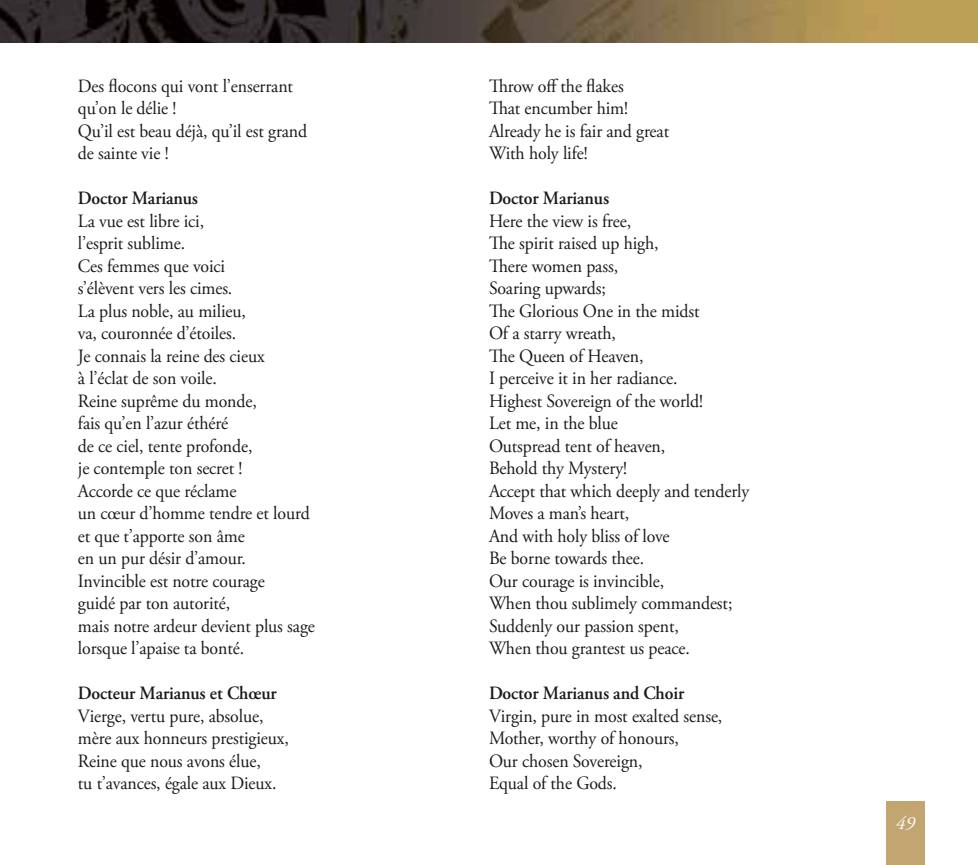
<style>
.page{position:relative;width:978px;height:865px;background:#fff}
.page>*{position:absolute;margin:0;border:0;box-sizing:border-box;transform-origin:0 0}
.t1{font:18.75px/22.5px "Adobe Garamond Pro";letter-spacing:-.005em;color:#1a1a18;scale:.95 1}
.t2{font:600 18.75px "Adobe Garamond Pro";letter-spacing:-.005em;color:#1a1a18;scale:.95 1}
.t3{font:italic 18.75px "Adobe Garamond Pro";color:#fff}
</style>
<div class="page">
<img style="left:0;top:0;width:978px;height:43px">
<div style="left:886px;top:801px;width:39px;height:64px;background:#c3a572"></div>
<p class="t1" style="left:78px;top:75px;width:243px">Des flocons qui vont l’enserrant qu’on le délie !<br>Qu’il est beau déjà, qu’il est grand de sainte vie !</p>
<p class="t2" style="left:78px;top:187px;width:128px">Doctor Marianus</p>
<p class="t1" style="left:78px;top:210px;width:251px">La vue est libre ici,<br>l’esprit sublime.<br>Ces femmes que voici<br>s’élèvent vers les cimes.<br>La plus noble, au milieu,<br>va, couronnée d’étoiles.<br>Je connais la reine des cieux<br>à l’éclat de son voile.<br>Reine suprême du monde,<br>fais qu’en l’azur éthéré<br>de ce ciel, tente profonde,<br>je contemple ton secret !<br>Accorde ce que réclame<br>un cœur d’homme tendre et lourd et que t’apporte son âme<br>en un pur désir d’amour.<br>Invincible est notre courage<br>guidé par ton autorité,<br>mais notre ardeur devient plus sage lorsque l’apaise ta bonté.</p>
<p class="t2" style="left:78px;top:682px;width:211px">Docteur Marianus et Chœur</p>
<p class="t1" style="left:78px;top:705px;width:224px">Vierge, vertu pure, absolue, mère aux honneurs prestigieux,<br>Reine que nous avons élue,<br>tu t’avances, égale aux Dieux.</p>
<p class="t1" style="left:489px;top:75px;width:191px">Throw off the flakes<br>That encumber him!<br>Already he is fair and great<br>With holy life!</p>
<p class="t2" style="left:489px;top:187px;width:128px">Doctor Marianus</p>
<p class="t1" style="left:489px;top:210px;width:276px">Here the view is free,<br>The spirit raised up high,<br>There women pass,<br>Soaring upwards;<br>The Glorious One in the midst<br>Of a starry wreath,<br>The Queen of Heaven,<br>I perceive it in her radiance.<br>Highest Sovereign of the world!<br>Let me, in the blue<br>Outspread tent of heaven,<br>Behold thy Mystery!<br>Accept that which deeply and tenderly<br>Moves a man’s heart,<br>And with holy bliss of love<br>Be borne towards thee.<br>Our courage is invincible,<br>When thou sublimely commandest;<br>Suddenly our passion spent,<br>When thou grantest us peace.</p>
<p class="t2" style="left:489px;top:682px;width:207px">Doctor Marianus and Choir</p>
<p class="t1" style="left:489px;top:705px;width:247px">Virgin, pure in most exalted sense,<br>Mother, worthy of honours,<br>Our chosen Sovereign,<br>Equal of the Gods.</p>
<p class="t3" style="left:896px;top:812px;width:21px">49</p>
</div>
